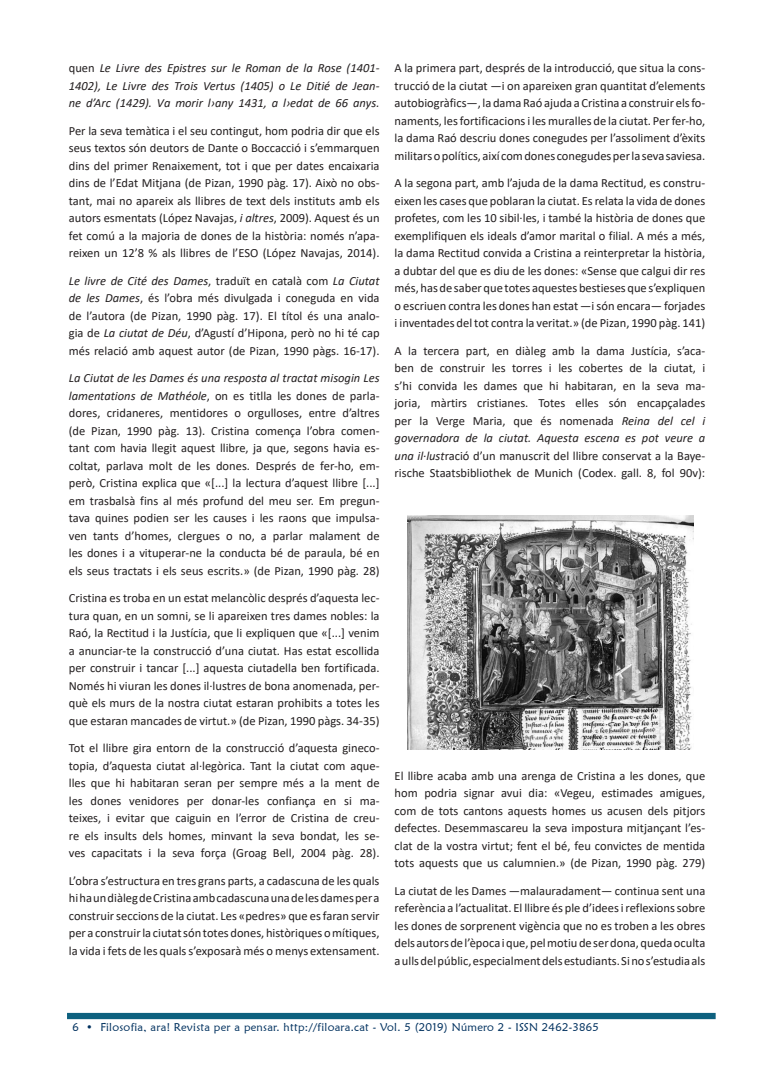
<style>
.page{position:relative;width:780px;height:1088px;background:#fff}
.page>*{position:absolute;margin:0;border:0;box-sizing:border-box;transform-origin:0 0}
.t1{font:12.5px/17.5px "Calibri";color:#231f20;text-align:justify}
.t2{font:italic 12.5px/17.5px "Calibri";color:#231f20;text-align:justify}
.t3{font:11.25px "Maiandra GD";letter-spacing:.025em;color:#00315f}
.s1{font-style:normal}
.s2{font-style:italic}
</style>
<div class="page">
<div style="left:67px;top:1013px;width:648px;height:6px;background:#0e617f"></div>
<img style="left:407px;top:515px;width:286px;height:234px">
<p class="t2" style="left:69px;top:59px;width:312px"><span class="s1">quen</span> Le Livre des Epistres sur le Roman de la Rose (1401- 1402), Le Livre des Trois Vertus (1405) o Le Ditié de Jean&shy;ne d’Arc (1429). Va morir l›any 1431, a l›edat de 66 anys.</p>
<p class="t1" style="left:69px;top:121px;width:312px">Per la seva temàtica i el seu contingut, hom podria dir que els seus textos són deutors de Dante o Boccacció i s’emmarquen dins del primer Renaixement, tot i que per dates encaixaria dins de l’Edat Mitjana (de Pizan, 1990 pàg. 17). Això no obs&shy;tant, mai no apareix als llibres de text dels instituts amb els autors esmentats (López Navajas, <span class="s2">i altres</span>, 2009). Aquest és un fet comú a la majoria de dones de la història: només n’apa&shy;reixen un 12’8 % als llibres de l’ESO (López Navajas, 2014).</p>
<p class="t1" style="left:69px;top:271px;width:312px"><span class="s2">Le livre de Cité des Dames</span>, traduït en català com <span class="s2">La Ciutat de les Dames</span>, és l’obra més divulgada i coneguda en vida de l’autora (de Pizan, 1990 pàg. 17). El títol és una analo&shy;gia de <span class="s2">La ciutat de Déu</span>, d’Agustí d’Hipona, però no hi té cap més relació amb aquest autor (de Pizan, 1990 pàgs. 16-17).</p>
<p class="t1" style="left:69px;top:369px;width:312px"><span class="s2">La Ciutat de les Dames és una resposta al tractat misogin Les lamentations de Mathéole</span>, on es titlla les dones de parla&shy;dores, cridaneres, mentidores o orgulloses, entre d’altres (de Pizan, 1990 pàg. 13). Cristina comença l’obra comen&shy;tant com havia llegit aquest llibre, ja que, segons havia es&shy;coltat, parlava molt de les dones. Després de fer-ho, em&shy;però, Cristina explica que «[...] la lectura d’aquest llibre [...] em trasbalsà fins al més profund del meu ser. Em pregun&shy;tava quines podien ser les causes i les raons que impulsa&shy;ven tants d’homes, clergues o no, a parlar malament de les dones i a vituperar-ne la conducta bé de paraula, bé en els seus tractats i els seus escrits.» (de Pizan, 1990 pàg. 28)</p>
<p class="t1" style="left:69px;top:589px;width:312px">Cristina es troba en un estat melancòlic després d’aquesta lec&shy;tura quan, en un somni, se li apareixen tres dames nobles: la Raó, la Rectitud i la Justícia, que li expliquen que «[...] venim a anunciar-te la construcció d’una ciutat. Has estat escollida per construir i tancar [...] aquesta ciutadella ben fortificada.<br>Només hi viuran les dones il·lustres de bona anomenada, per&shy;què els murs de la nostra ciutat estaran prohibits a totes les que estaran mancades de virtut.» (de Pizan, 1990 pàgs. 34-35)</p>
<p class="t1" style="left:69px;top:739px;width:312px">Tot el llibre gira entorn de la construcció d’aquesta gineco&shy;topia, d’aquesta ciutat al·legòrica. Tant la ciutat com aque&shy;lles que hi habitaran seran per sempre més a la ment de les dones venidores per donar-les confiança en si ma&shy;teixes, i evitar que caiguin en l’error de Cristina de creu&shy;re els insults dels homes, minvant la seva bondat, les se&shy;ves capacitats i la seva força (Groag Bell, 2004 pàg. 28).</p>
<p class="t1" style="left:69px;top:871px;width:312px">L’obra s’estructura en tres grans parts, a cadascuna de les quals hi ha un diàleg de Cristina amb cadascuna una de les dames per a construir seccions de la ciutat. Les «pedres» que es faran servir per a construir la ciutat són totes dones, històriques o mítiques, la vida i fets de les quals s’exposarà més o menys extensament.</p>
<p class="t1" style="left:394px;top:59px;width:312px">A la primera part, després de la introducció, que situa la cons&shy;trucció de la ciutat —i on apareixen gran quantitat d’elements autobiogràfics—, la dama Raó ajuda a Cristina a construir els fo&shy;naments, les fortificacions i les muralles de la ciutat. Per fer-ho, la dama Raó descriu dones conegudes per l’assoliment d’èxits militars o polítics, així com dones conegudes per la seva saviesa.</p>
<p class="t1" style="left:394px;top:174px;width:312px">A la segona part, amb l’ajuda de la dama Rectitud, es constru&shy;eixen les cases que poblaran la ciutat. Es relata la vida de dones profetes, com les 10 sibil·les, i també la història de dones que exemplifiquen els ideals d’amor marital o filial. A més a més, la dama Rectitud convida a Cristina a reinterpretar la història, a dubtar del que es diu de les dones: «Sense que calgui dir res més, has de saber que totes aquestes bestieses que s’expliquen o escriuen contra les dones han estat —i són encara— forjades i inventades del tot contra la veritat.» (de Pizan, 1990 pàg. 141)</p>
<p class="t1" style="left:394px;top:341px;width:312px">A la tercera part, en diàleg amb la dama Justícia, s’aca&shy;ben de construir les torres i les cobertes de la ciutat, i s’hi convida les dames que hi habitaran, en la seva ma&shy;joria, màrtirs cristianes. Totes elles són encapçalades per la Verge Maria, que és nomenada <span class="s2">Reina del cel i governadora de la ciutat. Aquesta escena es pot veure a una il·lust</span>ració d’un manuscrit del llibre conservat a la Baye&shy;rische Staatsbibliothek de Munich (Codex. gall. 8, fol 90v):</p>
<p class="t1" style="left:394px;top:766px;width:312px">El llibre acaba amb una arenga de Cristina a les dones, que hom podria signar avui dia: «Vegeu, estimades amigues, com de tots cantons aquests homes us acusen dels pitjors defectes. Desemmascareu la seva impostura mitjançant l’es&shy;clat de la vostra virtut; fent el bé, feu convictes de mentida tots aquests que us calumnien.» (de Pizan, 1990 pàg. 279)</p>
<p class="t1" style="left:394px;top:881px;width:312px">La ciutat de les Dames —malauradament— continua sent una referència a l’actualitat. El llibre és ple d’idees i reflexions sobre les dones de sorprenent vigència que no es troben a les obres dels autors de l’època i que, pel motiu de ser dona, queda oculta a ulls del públic, especialment dels estudiants. Si no s’estudia als</p>
<p class="t3" style="left:72px;top:1020px;width:528px">6 • Filosofia, ara! Revista per a pensar. http://filoara.cat - Vol. 5 (2019) Número 2 - ISSN 2462-3865</p>
</div>
